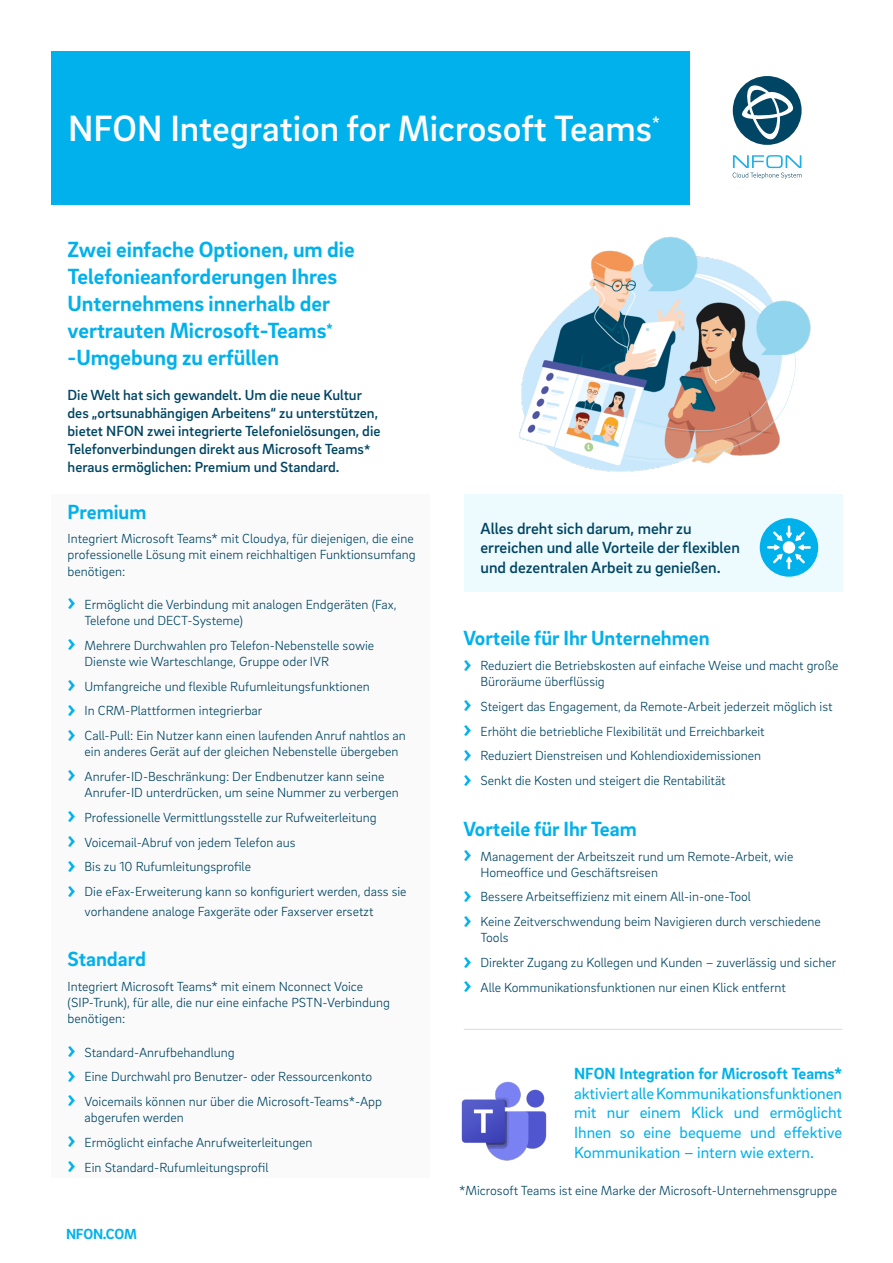
<style>
.page{position:relative;width:893px;height:1263px;background:#fff}
.page>*{position:absolute;margin:0;border:0;box-sizing:border-box;transform-origin:0 0}
.t1{font:500 37.5px "Brix Sans";color:#fff}
.t2{font:700 22.5px/27px "Brix Sans";color:#00b1eb}
.t3{font:700 21px "Brix Sans";color:#00b1eb}
.t4{font:16.5px/19.8px "Brix Sans";color:#00b1eb;text-align:justify}
.t5{font:500 16.5px/19.8px "Brix Sans";color:#004563}
.t6{font:700 16.5px "Brix Sans";color:#00b1eb}
.t7{font:500 16.5px "Brix Sans";color:#fff}
.t8{font:500 15px/18px "Brix Sans";color:#004563}
.t9{font:700 15px "Brix Sans";letter-spacing:-.02em;color:#00b1eb}
.t10{font:300 13.5px/24.8px "Brix Sans";color:#004563}
.s1{font-size:13.5px}
.s2{font-weight:700;font-size:24px;color:#00b1eb}
</style>
<div class="page">
<div style="left:51px;top:495px;width:378px;height:683px;background:#fafafa"></div>
<div style="left:464px;top:494px;width:378px;height:98px;background:#edfafe"></div>
<div style="left:51px;top:51px;width:640px;height:153px;background:#00b1eb"></div>
<hr style="left:464px;top:1029px;width:378px;height:1px;background:#dadada">
<div style="left:760px;top:518px;width:58px;height:59px;background:#00b1eb;border-radius:50%"></div>
<svg style="left:765px;top:524px;width:48px;height:47px"></svg>
<div style="left:784px;top:542px;width:10px;height:10px;background:#fff;border-radius:50%"></div>
<div style="left:783px;top:541px;width:12px;height:13px;border:3px solid #fff;border-radius:50%"></div>
<img style="left:461px;top:1081px;width:86px;height:80px">
<img style="left:519px;top:236px;width:292px;height:236px">
<div style="left:733px;top:77px;width:69px;height:68px;background:#004563;border-radius:50%"></div>
<svg style="left:742px;top:84px;width:51px;height:57px"></svg>
<svg style="left:733px;top:155px;width:69px;height:24px"></svg>
<h1 class="t1" style="left:68px;top:104px;width:585px">NFON Integration for Microsoft Teams</h1>
<p class="t7" style="left:652px;top:111px;width:9px">*</p>
<h2 class="t2" style="left:68px;top:235px;width:289px">Zwei einfache Optionen, um die<br>Telefonieanforderungen Ihres<br>Unternehmens innerhalb der vertrauten Microsoft-Teams<sup>* </sup>-Umgebung zu erfüllen</h2>
<p class="t8" style="left:68px;top:385px;width:314px">Die Welt hat sich gewandelt. Um die neue Kultur des „ortsunabhängigen Arbeitens“ zu unterstützen, bietet NFON zwei integrierte Telefonielösungen, die Telefonverbindungen direkt aus Microsoft Teams<span class="s1">* </span>heraus ermöglichen: Premium und Standard.</p>
<h3 class="t3" style="left:68px;top:498px;width:80px">Premium</h3>
<p class="t10" style="left:68px;top:530px;width:350px;line-height:16.2px">Integriert Microsoft Teams* mit Cloudya, für diejenigen, die eine professionelle Lösung mit einem reichhaltigen Funktionsumfang benötigen:</p>
<p class="t10" style="left:85px;top:596px;width:314px;line-height:16.2px;text-indent:-17px"><span class="s2">›</span> Ermöglicht die Verbindung mit analogen Endgeräten (Fax,<br>Telefone und DECT-Systeme)</p>
<p class="t10" style="left:85px;top:637px;width:291px;line-height:16.2px;text-indent:-17px"><span class="s2">›</span> Mehrere Durchwahlen pro Telefon-Nebenstelle sowie<br>Dienste wie Warteschlange, Gruppe oder IVR</p>
<p class="t10" style="left:68px;top:673px;width:340px"><span class="s2">›</span> Umfangreiche und flexible Rufumleitungsfunktionen<br><span class="s2">›</span> In CRM-Plattformen integrierbar<br><span class="s2">›</span> Call-Pull: Ein Nutzer kann einen laufenden Anruf nahtlos an</p>
<p class="t10" style="left:68px;top:739px;width:332px;text-indent:17px">ein anderes Gerät auf der gleichen Nebenstelle übergeben <span class="s2">›</span> Anrufer-ID-Beschränkung: Der Endbenutzer kann seine</p>
<p class="t10" style="left:68px;top:780px;width:341px;text-indent:17px">Anrufer-ID unterdrücken, um seine Nummer zu verbergen <span class="s2">›</span> Professionelle Vermittlungsstelle zur Rufweiterleitung<br><span class="s2">›</span> Voicemail-Abruf von jedem Telefon aus<br><span class="s2">›</span> Bis zu 10 Rufumleitungsprofile<br><span class="s2">›</span> Die eFax-Erweiterung kann so konfiguriert werden, dass sie</p>
<p class="t10" style="left:85px;top:898px;width:290px">vorhandene analoge Faxgeräte oder Faxserver ersetzt</p>
<h3 class="t3" style="left:68px;top:945px;width:80px">Standard</h3>
<p class="t10" style="left:68px;top:978px;width:324px;line-height:16.2px">Integriert Microsoft Teams* mit einem Nconnect Voice (SIP-Trunk), für alle, die nur eine einfache PSTN-Verbindung benötigen:</p>
<p class="t10" style="left:68px;top:1039px;width:316px"><span class="s2">›</span> Standard-Anrufbehandlung<br><span class="s2">›</span> Eine Durchwahl pro Benutzer- oder Ressourcenkonto <span class="s2">›</span> Voicemails können nur über die Microsoft-Teams*-App</p>
<p class="t10" style="left:68px;top:1105px;width:247px;text-indent:17px">abgerufen werden<br><span class="s2">›</span> Ermöglicht einfache Anrufweiterleitungen <span class="s2">›</span> Ein Standard-Rufumleitungsprofil</p>
<p class="t9" style="left:66px;top:1224px;width:72px">NFON.COM</p>
<p class="t5" style="left:480px;top:517px;width:261px">Alles dreht sich darum, mehr zu erreichen und alle Vorteile der flexiblen und dezentralen Arbeit zu genießen.</p>
<h3 class="t3" style="left:463px;top:624px;width:248px">Vorteile für Ihr Unternehmen</h3>
<p class="t10" style="left:480px;top:657px;width:359px;line-height:16.2px;text-indent:-17px"><span class="s2">›</span> Reduziert die Betriebskosten auf einfache Weise und macht große<br>Büroräume überflüssig</p>
<p class="t10" style="left:463px;top:693px;width:371px"><span class="s2">›</span> Steigert das Engagement, da Remote-Arbeit jederzeit möglich ist <span class="s2">›</span> Erhöht die betriebliche Flexibilität und Erreichbarkeit<br><span class="s2">›</span> Reduziert Dienstreisen und Kohlendioxidemissionen<br><span class="s2">›</span> Senkt die Kosten und steigert die Rentabilität</p>
<h3 class="t3" style="left:463px;top:815px;width:175px">Vorteile für Ihr Team</h3>
<p class="t10" style="left:480px;top:847px;width:314px;line-height:16.2px;text-indent:-17px"><span class="s2">›</span> Management der Arbeitszeit rund um Remote-Arbeit, wie<br>Homeoffice und Geschäftsreisen</p>
<p class="t10" style="left:463px;top:884px;width:359px"><span class="s2">›</span> Bessere Arbeitseffizienz mit einem All-in-one-Tool<br><span class="s2">›</span> Keine Zeitverschwendung beim Navigieren durch verschiedene</p>
<p class="t10" style="left:463px;top:925px;width:374px;text-indent:17px">Tools<br><span class="s2">›</span> Direkter Zugang zu Kollegen und Kunden – zuverlässig und sicher <span class="s2">›</span> Alle Kommunikationsfunktionen nur einen Klick entfernt</p>
<p class="t6" style="left:574px;top:1062px;width:270px">NFON Integration for Microsoft Teams*</p>
<p class="t4" style="left:574px;top:1082px;width:270px">aktiviert alle Kommunikationsfunktionen mit nur einem Klick und ermöglicht Ihnen so eine bequeme und effektive Kommunikation – intern wie extern.</p>
<p class="t10" style="left:459px;top:1178px;width:379px">*Microsoft Teams ist eine Marke der Microsoft-Unternehmensgruppe</p>
</div>
